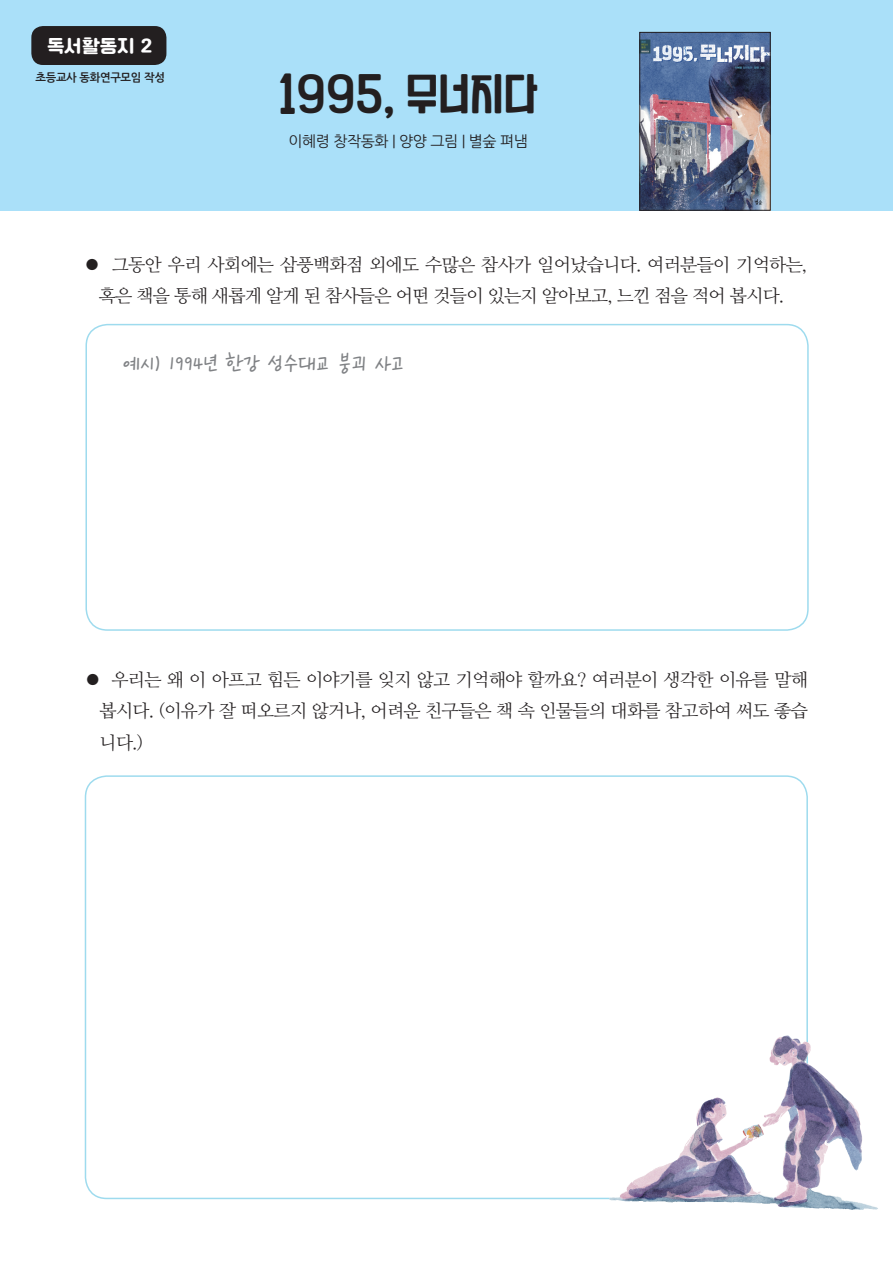
<style>
.page{position:relative;width:893px;height:1263px;background:#fff}
.page>*{position:absolute;margin:0;border:0;box-sizing:border-box;transform-origin:0 0}
.t1{font:39.9px "YANGJIN";color:#231f20}
.t2{font:28.5px "Gangwon Edu Hyeonok T OTF Medium";letter-spacing:-.025em;color:#808285}
.t3{font:18.45px "Cafe 24 Ssurround";color:#fff}
.t4{font:18px/31.5px "Nanum Myeongjo OTF";letter-spacing:-.035em;color:#231f20;text-align:center}
.t5{font:15px "Nanum Gothic OTF";letter-spacing:-.025em;color:#231f20}
.t6{font:11.25px "Nanum Gothic OTF Bold";letter-spacing:-.025em;color:#231f20}
.s1{font-family:"Nanum Gothic OTF";font-size:15px}
</style>
<div class="page">
<div style="left:0;top:0;width:893px;height:211px;background:#aae0f9"></div>
<img style="left:641px;top:34px;width:127px;height:174px">
<div style="left:639px;top:32px;width:131px;height:178px;border:1px solid #231f20"></div>
<div style="left:31px;top:26px;width:135px;height:39px;background:#231f20;border-radius:12px"></div>
<div style="left:85px;top:324px;width:724px;height:307px;border:2px solid #9edbee;border-radius:21px"></div>
<div style="left:85px;top:775px;width:723px;height:424px;border:2px solid #9edbee;border-radius:21px"></div>
<img style="left:695px;top:1035px;width:97px;height:162px">
<p class="t3" style="left:47px;top:37px;width:107px">독서활동지 2</p>
<p class="t6" style="left:35px;top:72px;width:131px">초등교사 동화연구모임 작성</p>
<h1 class="t1" style="left:278px;top:67px;width:262px">1995, 무너지다</h1>
<p class="t5" style="left:288px;top:132px;width:241px">이혜령 창작동화 | 양양 그림 | 별숲 펴냄</p>
<p class="t4" style="left:85px;top:248px;width:724px"><span class="s1">●</span> 그동안 우리 사회에는 삼풍백화점 외에도 수많은 참사가 일어났습니다. 여러분들이 기억하는, 혹은 책을 통해 새롭게 알게 된 참사들은 어떤 것들이 있는지 알아보고, 느낀 점을 적어 봅시다.</p>
<h2 class="t2" style="left:121px;top:348px;width:285px">예시) 1994년 한강 성수대교 붕괴 사고</h2>
<p class="t4" style="left:100px;top:663px;width:710px;text-align:justify;text-indent:-14px"><span class="s1">●</span> 우리는 왜 이 아프고 힘든 이야기를 잊지 않고 기억해야 할까요? 여러분이 생각한 이유를 말해 봅시다. (이유가 잘 떠오르지 않거나, 어려운 친구들은 책 속 인물들의 대화를 참고하여 써도 좋습 니다.)</p>
</div>
